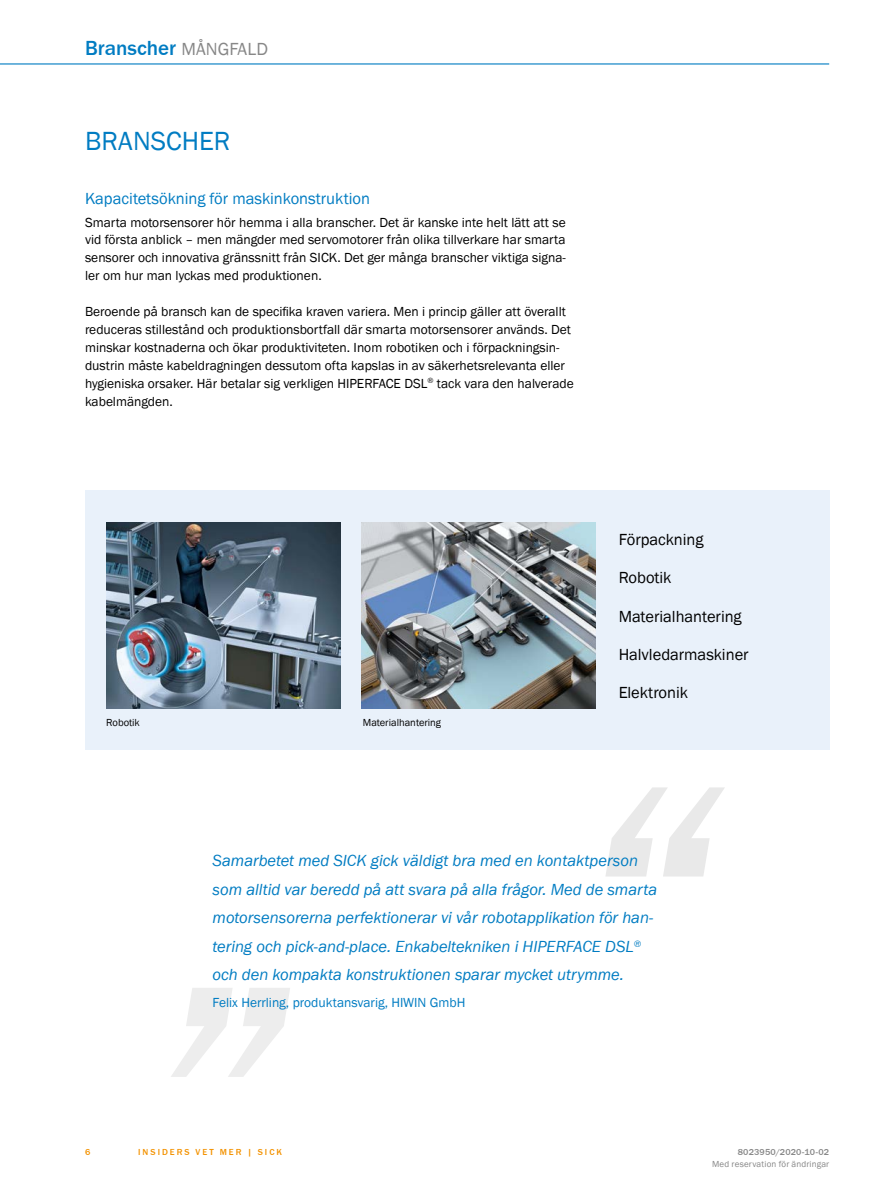
<style>
.page{position:relative;width:893px;height:1188px;background:#fff}
.page>*{position:absolute;margin:0;border:0;box-sizing:border-box;transform-origin:0 0}
.t1{font:27px "SICK Franklin";color:#007cc2}
.t2{font:500 21px "SICK Franklin";color:#007cc2}
.t3{font:italic 16.5px/28.5px "SICK Franklin";color:#007cc2}
.t4{font:16.5px "SICK Franklin";color:#000}
.t5{font:16.5px "SICK Franklin";color:#007cc2}
.t6{font:13.5px/17.9px "SICK Franklin";color:#000;text-align:justify}
.t7{font:13.5px "SICK Franklin";color:#007cc2}
.t8{font:10.5px "SICK Franklin";color:#000}
.t9{font:9px "SICK Franklin";letter-spacing:.02em;color:#878787}
.t10{font:500 9px "SICK Franklin";letter-spacing:.225em;color:#f39200}
.t11{font:500 9px "SICK Franklin";letter-spacing:.02em;color:#878787}
.s1{font-weight:400;font-size:18px;color:#878787}
</style>
<div class="page">
<hr style="left:0;top:63px;width:829px;height:2px;background:#007cc2">
<div style="left:85px;top:490px;width:744px;height:260px;background:#e9f1fa"></div>
<img style="left:361px;top:523px;width:234px;height:185px">
<img style="left:106px;top:523px;width:234px;height:185px">
<svg style="left:171px;top:988px;width:119px;height:89px"></svg>
<svg style="left:606px;top:787px;width:119px;height:90px"></svg>
<h2 class="t2" style="left:85px;top:35px;width:184px">BRANSCHER <span class="s1">MÅNGFALD</span></h2>
<h1 class="t1" style="left:85px;top:124px;width:147px">BRANSCHER</h1>
<p class="t5" style="left:85px;top:189px;width:287px">Kapacitetsökning för maskinkonstruktion</p>
<p class="t6" style="left:85px;top:213px;width:482px">Smarta motorsensorer hör hemma i alla branscher. Det är kanske inte helt lätt att se vid första anblick – men mängder med servomotorer från olika tillverkare har smarta sensorer och innovativa gränssnitt från SICK. Det ger många branscher viktiga signa&shy;ler om hur man lyckas med produktionen.</p>
<p class="t6" style="left:85px;top:303px;width:490px;text-align:left">Beroende på bransch kan de specifika kraven variera. Men i princip gäller att överallt reduceras stillestånd och produktionsbortfall där smarta motorsensorer används. Det minskar kostnaderna och ökar produktiviteten. Inom robotiken och i förpackningsin&shy;dustrin måste kabeldragningen dessutom ofta kapslas in av säkerhetsrelevanta eller hygieniska orsaker. Här betalar sig verkligen HIPERFACE DSL<sup>®</sup> tack vara den halverade kabelmängden.</p>
<p class="t8" style="left:106px;top:716px;width:35px">Robotik</p>
<p class="t8" style="left:363px;top:716px;width:80px">Materialhantering</p>
<p class="t4" style="left:619px;top:529px;width:86px">Förpackning</p>
<p class="t4" style="left:619px;top:568px;width:54px">Robotik</p>
<p class="t4" style="left:619px;top:606px;width:124px">Materialhantering</p>
<p class="t4" style="left:619px;top:644px;width:131px">Halvledarmaskiner</p>
<p class="t4" style="left:619px;top:682px;width:71px">Elektronik</p>
<p class="t3" style="left:213px;top:847px;width:446px">Samarbetet med SICK gick väldigt bra med en kontaktperson som alltid var beredd på att svara på alla frågor. Med de smarta motorsensorerna perfektionerar vi vår robotapplikation för han&shy;tering och pick-and-place. Enkabeltekniken i HIPERFACE DSL<sup>® </sup>och den kompakta konstruktionen sparar mycket utrymme.</p>
<p class="t7" style="left:213px;top:994px;width:254px">Felix Herrling, produktansvarig, HIWIN GmbH</p>
<p class="t10" style="left:85px;top:1146px;width:7px">6</p>
<p class="t10" style="left:138px;top:1146px;width:145px">INSI DERS VET MER | SICK</p>
<p class="t11" style="left:738px;top:1146px;width:93px">8023950/2020-10-02</p>
<p class="t9" style="left:712px;top:1159px;width:119px">Med reservation för ändringar</p>
</div>
